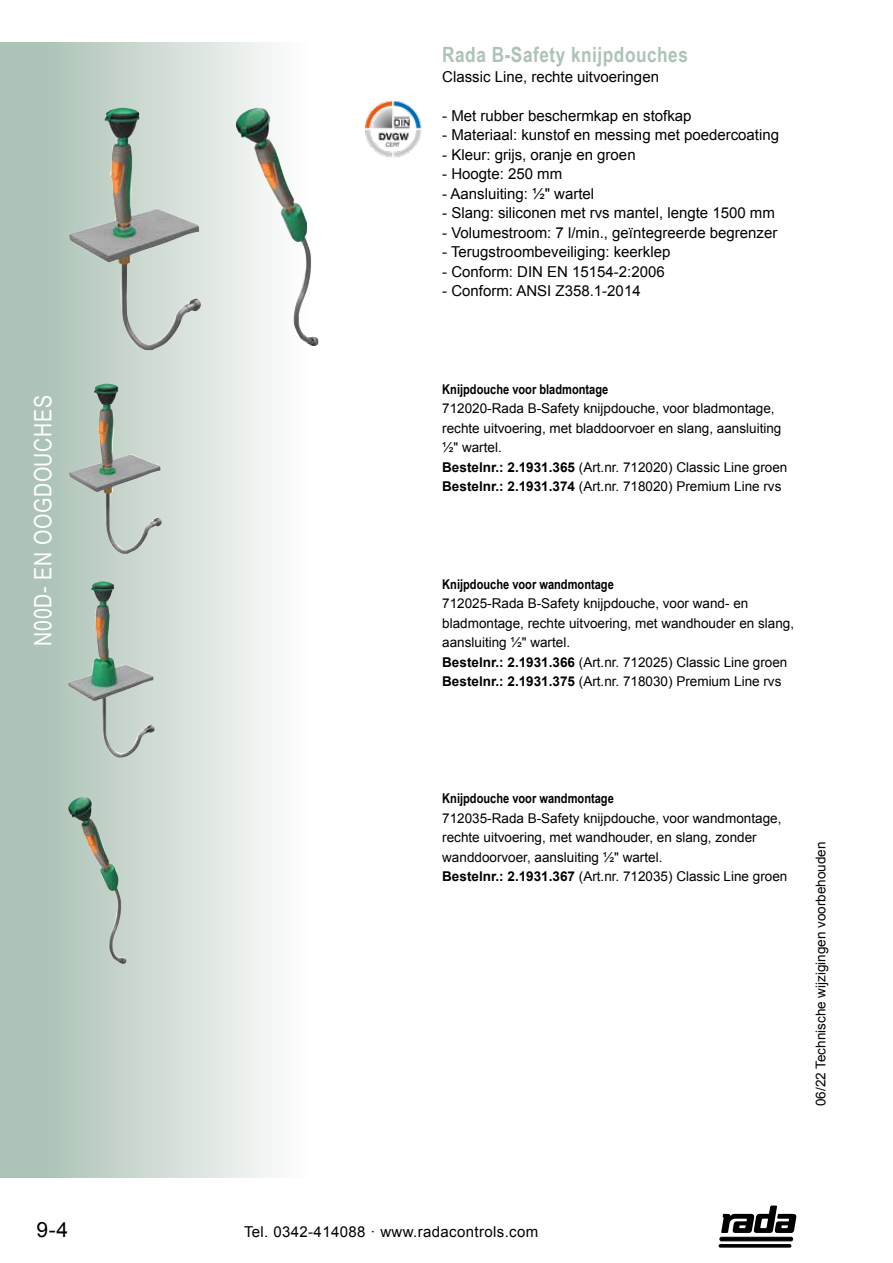
<style>
.page{position:relative;width:893px;height:1263px;background:#fff}
.page>*{position:absolute;margin:0;border:0;box-sizing:border-box;transform-origin:0 0}
.t1{font:24px "Arial Narrow";letter-spacing:.025em;color:#fff}
.t2{font:700 21px "Arial Narrow";letter-spacing:.025em;color:#adc3b7}
.t3{font:21px "Arial";color:#000}
.t4{font:15px "Arial";color:#000}
.t5{font:15px "Arial";letter-spacing:.025em;color:#000}
.t6{font:13.5px/19.5px "Arial";color:#000}
.t7{font:700 13.5px "Arial Narrow";color:#000}
.s1{font-weight:700}
</style>
<div class="page">
<div style="left:0;top:43px;width:421px;height:1135px;background:linear-gradient(to right,#a9c0b3,#fff)"></div>
<div style="left:720px;top:1237px;width:73px;height:4px;background:#080808;border:1px solid #000;border-radius:2px"></div>
<hr style="left:719px;top:1244px;width:72px;height:3px;background:#000;border-radius:2px">
<svg style="left:721px;top:1205px;width:75px;height:28px"></svg>
<img style="left:364px;top:97px;width:58px;height:63px">
<img style="left:69px;top:383px;width:94px;height:171px">
<img style="left:68px;top:581px;width:87px;height:183px">
<img style="left:68px;top:797px;width:58px;height:169px">
<img style="left:69px;top:107px;width:134px;height:243px">
<img style="left:236px;top:108px;width:82px;height:240px">
<h1 class="t1" style="left:25px;top:646px;width:252px;rotate:-90deg">N00D- EN OOGDOUCHES</h1>
<h2 class="t3" style="left:37px;top:1215px;width:33px">9-4</h2>
<h2 class="t2" style="left:442px;top:39px;width:247px">Rada B-Safety knijpdouches</h2>
<p class="t4" style="left:442px;top:66px;width:218px">Classic Line, rechte uitvoeringen</p>
<p class="t4" style="left:442px;top:105px;width:251px">- Met rubber beschermkap en stofkap</p>
<p class="t4" style="left:442px;top:124px;width:338px">- Materiaal: kunstof en messing met poedercoating</p>
<p class="t4" style="left:442px;top:144px;width:195px">- Kleur: grijs, oranje en groen</p>
<p class="t4" style="left:442px;top:163px;width:122px">- Hoogte: 250 mm</p>
<p class="t4" style="left:442px;top:183px;width:154px">- Aansluiting: ½" wartel</p>
<p class="t4" style="left:442px;top:202px;width:334px">- Slang: siliconen met rvs mantel, lengte 1500 mm</p>
<p class="t4" style="left:442px;top:222px;width:337px">- Volumestroom: 7 l/min., geïntegreerde begrenzer</p>
<p class="t4" style="left:442px;top:241px;width:230px">- Terugstroombeveiliging: keerklep</p>
<p class="t4" style="left:442px;top:261px;width:224px">- Conform: DIN EN 15154-2:2006</p>
<p class="t4" style="left:442px;top:280px;width:200px">- Conform: ANSI Z358.1-2014</p>
<p class="t7" style="left:442px;top:379px;width:168px">Knijpdouche voor bladmontage</p>
<p class="t6" style="left:442px;top:398px;width:347px">712020-Rada B-Safety knijpdouche, voor bladmontage, rechte uitvoering, met bladdoorvoer en slang, aansluiting ½" wartel.<br><span class="s1">Bestelnr.: 2.1931.365</span> (Art.nr. 712020) Classic Line groen <span class="s1">Bestelnr.: 2.1931.374</span> (Art.nr. 718020) Premium Line rvs</p>
<p class="t7" style="left:442px;top:574px;width:173px">Knijpdouche voor wandmontage</p>
<p class="t6" style="left:442px;top:593px;width:353px">712025-Rada B-Safety knijpdouche, voor wand- en bladmontage, rechte uitvoering, met wandhouder en slang, aansluiting ½" wartel.<br><span class="s1">Bestelnr.: 2.1931.366</span> (Art.nr. 712025) Classic Line groen <span class="s1">Bestelnr.: 2.1931.375</span> (Art.nr. 718030) Premium Line rvs</p>
<p class="t7" style="left:442px;top:788px;width:173px">Knijpdouche voor wandmontage</p>
<p class="t6" style="left:442px;top:808px;width:347px">712035-Rada B-Safety knijpdouche, voor wandmontage, rechte uitvoering, met wandhouder, en slang, zonder wanddoorvoer, aansluiting ½" wartel.<br><span class="s1">Bestelnr.: 2.1931.367</span> (Art.nr. 712035) Classic Line groen</p>
<p class="t6" style="left:811px;top:1106px;width:266px;rotate:-90deg">06/22 Technische wijzigingen voorbehouden</p>
<p class="t5" style="left:244px;top:1222px;width:296px">Tel. 0342-414088 · www.radacontrols.com</p>
</div>
